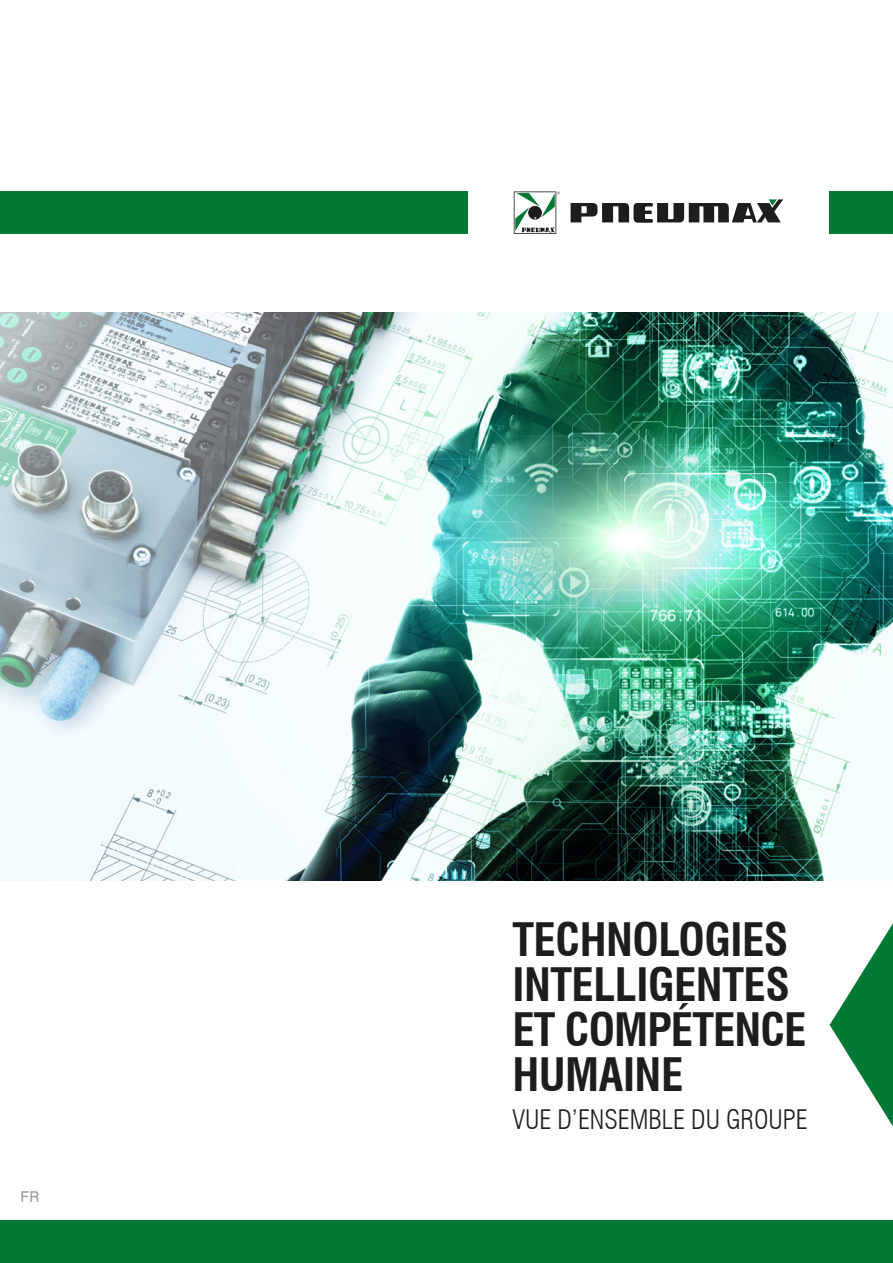
<style>
.page{position:relative;width:893px;height:1263px;background:#fff}
.page>*{position:absolute;margin:0;border:0;box-sizing:border-box;transform-origin:0 0}
.t1{font:700 condensed 45px/45px "Swiss 721 BT";letter-spacing:-.01em;color:#1d1d1b}
.t2{font:300 condensed 26.25px "Swiss 721 BT";color:#1d1d1b}
.t3{font:15px "Swiss 721 BT";color:#9d9d9c}
</style>
<div class="page">
<img style="left:0;top:313px;width:893px;height:567px">
<div style="left:0;top:1220px;width:893px;height:43px;background:#007934"></div>
<div style="left:0;top:191px;width:468px;height:43px;background:#007934"></div>
<div style="left:829px;top:191px;width:64px;height:43px;background:#007934"></div>
<svg style="left:514px;top:191px;width:46px;height:43px"></svg>
<svg style="left:571px;top:199px;width:212px;height:23px"></svg>
<svg style="left:830px;top:923px;width:63px;height:203px"></svg>
<p class="t3" style="left:20px;top:1187px;width:21px">FR</p>
<p class="t1" style="left:512px;top:917px;width:296px">TECHNOLOGIES<br>INTELLIGENTES<br>ET COMPÉTENCE<br>HUMAINE</p>
<p class="t2" style="left:512px;top:1104px;width:297px">VUE D’ENSEMBLE DU GROUPE</p>
</div>
